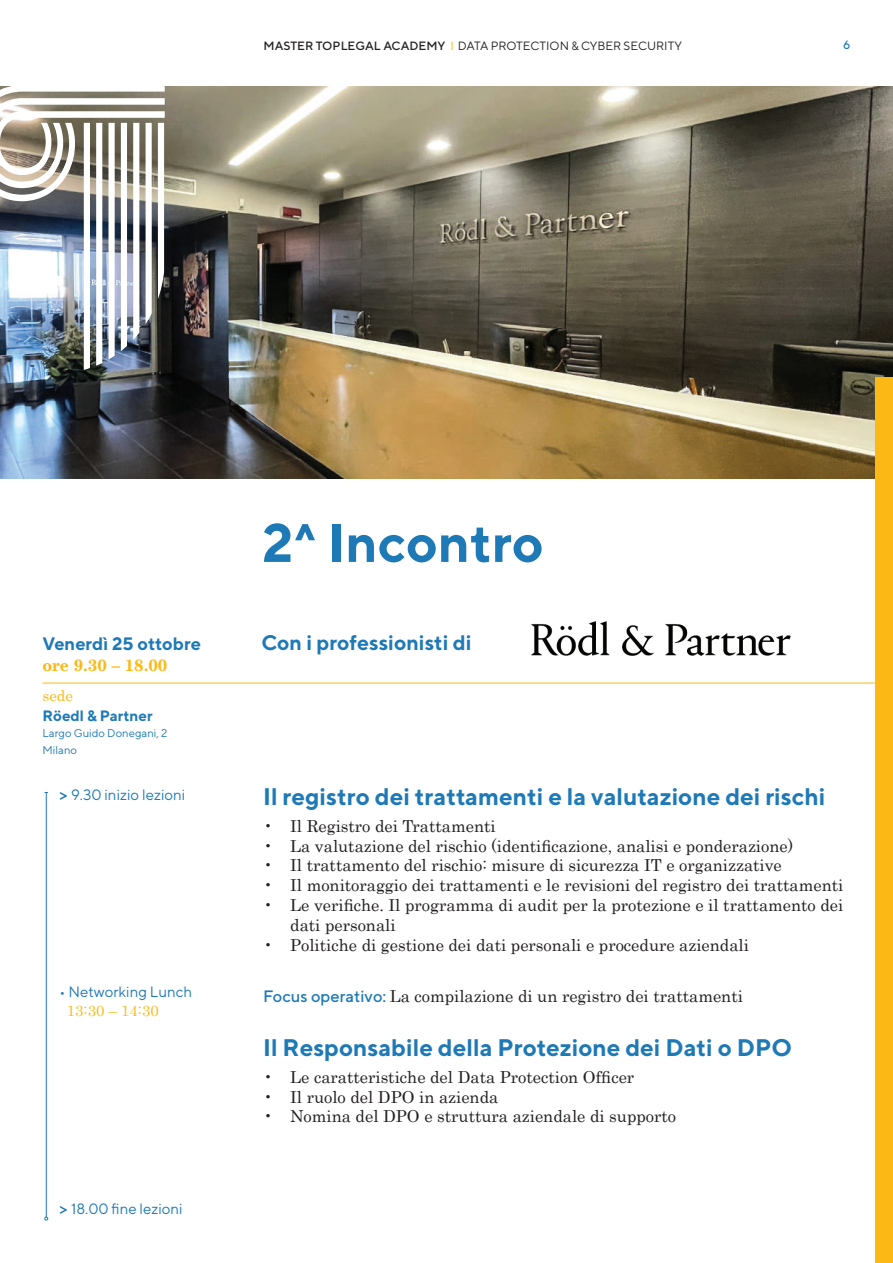
<style>
.page{position:relative;width:893px;height:1263px;background:#fff}
.page>*{position:absolute;margin:0;border:0;box-sizing:border-box;transform-origin:0 0}
.t1{font:700 54px "TT Norms";color:#1e79b7}
.t2{font:700 24px "TT Norms";color:#1e79b7}
.t3{font:700 21px "TT Norms";color:#1e79b7}
.t4{font:700 18px "TT Norms";color:#1e79b7}
.t5{font:16.5px/19.8px "Century";color:#231f20}
.t6{font:700 16.5px "Century LT";color:#fcb814}
.t7{font:15px "TT Norms";color:#1e79b7}
.t8{font:15px "Century";color:#fcb814}
.t9{font:700 15px "TT Norms";color:#1e79b7}
.t10{font:12px "TT Norms";color:#231f20}
.t11{font:500 12px "TT Norms";color:#1e79b7}
.t12{font:11.25px/16.5px "TT Norms";color:#1e79b7}
.s1{font-weight:500}
.s2{color:#fcb814}
.s3{font-weight:500;font-size:16.5px}
.s4{font-family:"TT Norms";font-weight:500;color:#1e79b7}
</style>
<div class="page">
<img style="left:0;top:86px;width:893px;height:392px">
<div style="left:876px;top:377px;width:17px;height:886px;background:#fcb814"></div>
<hr style="left:43px;top:683px;width:850px;height:1px;background:#fcb814">
<img style="left:0;top:86px;width:165px;height:284px">
<hr style="left:46px;top:792px;width:1px;height:425px;background:#1e79b7">
<img style="left:531px;top:621px;width:260px;height:35px">
<p class="t10" style="left:264px;top:38px;width:420px"><span class="s1">MASTER TOPLEGAL ACADEMY</span> <span class="s2">I</span> DATA PROTECTION &amp; CYBER SECURITY</p>
<p class="t11" style="left:843px;top:37px;width:9px">6</p>
<p class="t4" style="left:43px;top:632px;width:160px">Venerdì 25 ottobre</p>
<p class="t6" style="left:43px;top:656px;width:126px">ore 9.30 – 18.00</p>
<p class="t8" style="left:43px;top:683px;width:32px">sede</p>
<p class="t9" style="left:43px;top:706px;width:112px">Röedl &amp; Partner</p>
<p class="t12" style="left:43px;top:725px;width:126px">Largo Guido Donegani, 2<br>Milano</p>
<p class="t7" style="left:60px;top:786px;width:127px"><span class="s3">&gt;</span> 9.30 inizio lezioni</p>
<p class="t7" style="left:60px;top:982px;width:134px">• Networking Lunch</p>
<p class="t8" style="left:67px;top:998px;width:93px">13:30 – 14:30</p>
<p class="t7" style="left:60px;top:1200px;width:125px"><span class="s3">&gt;</span> 18.00 fine lezioni</p>
<h1 class="t1" style="left:262px;top:509px;width:283px">2^ Incontro</h1>
<p class="t3" style="left:261px;top:629px;width:212px">Con i professionisti di</p>
<h2 class="t2" style="left:263px;top:781px;width:564px">Il registro dei trattamenti e la valutazione dei rischi</h2>
<p class="t5" style="left:263px;top:815px;width:234px">• Il Registro dei Trattamenti</p>
<p class="t5" style="left:263px;top:834px;width:531px">• La valutazione del rischio (identificazione, analisi e ponderazione)</p>
<p class="t5" style="left:263px;top:854px;width:520px">• Il trattamento del rischio: misure di sicurezza IT e organizzative</p>
<p class="t5" style="left:263px;top:874px;width:582px">• Il monitoraggio dei trattamenti e le revisioni del registro dei trattamenti</p>
<p class="t5" style="left:290px;top:894px;width:555px;text-indent:-27px">• Le verifiche. Il programma di audit per la protezione e il trattamento dei dati personali</p>
<p class="t5" style="left:263px;top:933px;width:487px">• Politiche di gestione dei dati personali e procedure aziendali</p>
<p class="t5" style="left:263px;top:984px;width:481px"><span class="s4">Focus operativo:</span> La compilazione di un registro dei trattamenti</p>
<h2 class="t2" style="left:263px;top:1032px;width:530px">Il Responsabile della Protezione dei Dati o DPO</h2>
<p class="t5" style="left:263px;top:1065px;width:373px">• Le caratteristiche del Data Protection Officer</p>
<p class="t5" style="left:263px;top:1085px;width:237px">• Il ruolo del DPO in azienda</p>
<p class="t5" style="left:263px;top:1105px;width:414px">• Nomina del DPO e struttura aziendale di supporto</p>
</div>
